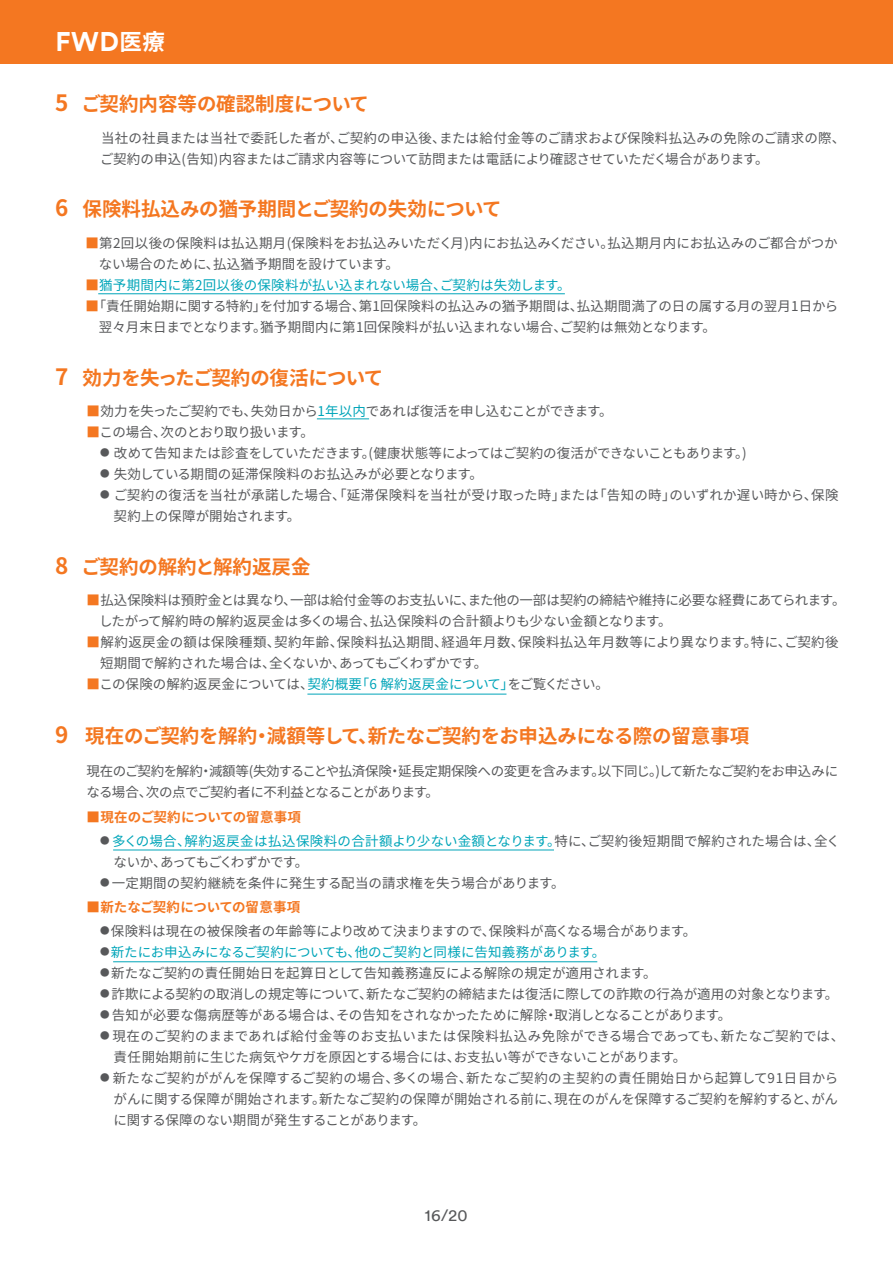
<style>
.page{position:relative;width:893px;height:1263px;background:#fff}
.page>*{position:absolute;margin:0;border:0;box-sizing:border-box;transform-origin:0 0}
.t1{font:700 27px "FWD Circular TT";color:#fff}
.t2{font:700 22.5px "Noto Sans CJ Kjp";color:#f47721}
.t3{font:700 19.5px "Noto Sans CJ Kjp";letter-spacing:-.005em;color:#f47721}
.t4{font:700 19.5px "Noto Sans CJ Kjp";letter-spacing:-.03em;color:#f47721}
.t5{font:16.5px "FWD Circular TT";color:#57585a}
.t6{font:13.5px/21px "Noto Sans CJ Kjp";letter-spacing:-.005em;color:#57585a}
.t7{font:13.5px "Noto Sans CJ Kjp";letter-spacing:.03em;color:#57585a}
.t8{font:13.5px/21px "Noto Sans CJ Kjp";letter-spacing:-.025em;color:#57585a}
.t9{font:13.5px "Noto Sans CJ Kjp";letter-spacing:.01em;color:#00a5b9}
.t10{font:13.5px/21px "Noto Sans CJ Kjp";letter-spacing:-.03em;color:#57585a}
.t11{font:13.5px/21px "Noto Sans CJ Kjp";letter-spacing:.015em;color:#57585a}
.t12{font:13.5px "Noto Sans CJ Kjp";letter-spacing:.02em;color:#57585a}
.t13{font:13.5px/21px "Noto Sans CJ Kjp";letter-spacing:-.035em;color:#57585a}
.t14{font:13.5px/21px "Noto Sans CJ Kjp";letter-spacing:-.045em;color:#57585a}
.t15{font:13.5px "Noto Sans CJ Kjp";letter-spacing:.025em;color:#57585a}
.t16{font:700 13.5px "Noto Sans CJ Kjp";letter-spacing:.005em;color:#f47721}
.t17{font:13.5px "Noto Sans CJ Kjp";letter-spacing:.035em;color:#00a5b9}
.t18{font:13.5px "Noto Sans CJ Kjp";letter-spacing:-.08em;color:#57585a}
.t19{font:13.5px "Noto Sans CJ Kjp";letter-spacing:-.01em;color:#00a5b9}
.t20{font:13.5px "Noto Sans CJ Kjp";letter-spacing:.035em;color:#57585a}
.t21{font:13.5px "Noto Sans CJ Kjp";letter-spacing:-.075em;color:#57585a}
.t22{font:13.5px "Noto Sans CJ Kjp";letter-spacing:-.04em;color:#57585a}
.t23{font:13.5px "Noto Sans CJ Kjp";letter-spacing:-.015em;color:#00a5b9}
.t24{font:13.5px "Noto Sans CJ Kjp";letter-spacing:-.085em;color:#57585a}
.t25{font:9.45px "Noto Sans CJ Kjp";color:#57585a}
.s1{font-family:"Noto Sans CJ Kjp";font-size:22.5px}
.s2{color:#f47721}
.s3{color:#00a5b9}
.s4{color:#57585a}
</style>
<div class="page">
<div style="left:0;top:0;width:893px;height:64px;background:#f47721"></div>
<hr style="left:307px;top:694px;width:199px;height:1px;background:#00a5b9">
<hr style="left:113px;top:850px;width:441px;height:1px;background:#00a5b9">
<hr style="left:113px;top:961px;width:484px;height:1px;background:#00a5b9">
<hr style="left:317px;top:418px;width:52px;height:1px;background:#00a5b9">
<hr style="left:98px;top:293px;width:467px;height:1px;background:#00a5b9">
<h1 class="t1" style="left:55px;top:23px;width:111px">FWD<span class="s1">医療</span></h1>
<h2 class="t2" style="left:55px;top:90px;width:15px">5</h2>
<h3 class="t3" style="left:82px;top:93px;width:289px">ご契約内容等の確認制度について</h3>
<p class="t6" style="left:100px;top:128px;width:670px">当社の社員または当社で委託した者が、<br>ご契約の申込(告知)内容またはご請求内容等について訪問または電話により確認させていただく場合があります。</p>
<p class="t12" style="left:337px;top:131px;width:111px">ご契約の申込後、</p>
<p class="t6" style="left:439px;top:128px;width:408px">または給付金等のご請求および保険料払込みの免除のご請求の際、</p>
<h2 class="t2" style="left:55px;top:195px;width:15px">6</h2>
<h3 class="t3" style="left:83px;top:198px;width:420px">保険料払込みの猶予期間とご契約の失効について</h3>
<p class="t12" style="left:607px;top:235px;width:232px">払込期月内にお払込みのご都合がつか</p>
<p class="t11" style="left:213px;top:232px;width:402px;text-indent:-128px"><span class="s2">■</span>第2回以後の保険料は払込期月(保険料をお払込みいただく月)内にお払込みください。払込猶予期間を設けています。</p>
<p class="t6" style="left:99px;top:253px;width:122px">ない場合のために、</p>
<p class="t9" style="left:85px;top:277px;width:363px"><span class="s2">■</span>猶予期間内に第2回以後の保険料が払い込まれない場合、</p>
<p class="t23" style="left:440px;top:277px;width:132px">ご契約は失効します。</p>
<p class="t6" style="left:85px;top:296px;width:183px"><span class="s2">■</span>「責任開始期に関する特約」</p>
<p class="t6" style="left:260px;top:296px;width:325px">を付加する場合第、 1回保険料の払込みの猶予期間は、</p>
<p class="t6" style="left:577px;top:296px;width:263px">払込期間満了の日の属する月の翌月1日から</p>
<p class="t6" style="left:99px;top:317px;width:469px">翌々月末日までとなります猶予期間内に第1回保険料が払い込まれない場合、</p>
<p class="t10" style="left:560px;top:317px;width:158px">ご契約は無効となります。</p>
<p class="t6" style="left:253px;top:317px;width:15px">。</p>
<h2 class="t2" style="left:55px;top:364px;width:15px">7</h2>
<h3 class="t4" style="left:83px;top:367px;width:302px">効力を失ったご契約の復活について</h3>
<p class="t8" style="left:251px;top:401px;width:363px">失効日から<span class="s3">1年以内</span>であれば復活を申し込むことができます。</p>
<p class="t14" style="left:160px;top:401px;width:155px;text-indent:-74px"><span class="s2">■</span>効力を失ったご契約でも、<br>次のとおり取り扱います。</p>
<p class="t10" style="left:114px;top:422px;width:636px;text-indent:-27px"><span class="s2">■</span>この場合、<br>改めて告知または診査をしていただきます。(健康状態等によってはご契約の復活ができないこともあります (。</p>
<p class="t25" style="left:100px;top:447px;width:11px">●</p>
<p class="t6" style="left:114px;top:464px;width:371px">失効している期間の延滞保険料のお払込みが必要となります。</p>
<p class="t25" style="left:100px;top:468px;width:11px">●</p>
<p class="t15" style="left:114px;top:487px;width:453px">ご契約の復活を当社が承諾した場合、「延滞保険料を当社が受け取った時」</p>
<p class="t6" style="left:593px;top:485px;width:84px">「告知の時」</p>
<p class="t6" style="left:669px;top:485px;width:149px">のいずれか遅い時から、</p>
<p class="t6" style="left:811px;top:485px;width:29px">保険</p>
<p class="t6" style="left:559px;top:485px;width:42px">または</p>
<p class="t25" style="left:100px;top:489px;width:11px">●</p>
<p class="t6" style="left:114px;top:506px;width:188px">契約上の保障が開始されます。</p>
<h2 class="t2" style="left:55px;top:553px;width:15px">8</h2>
<h3 class="t3" style="left:82px;top:556px;width:230px">ご契約の解約と解約返戻金</h3>
<p class="t6" style="left:87px;top:590px;width:760px"><span class="s2">■</span>払込保険料は預貯金とは異なり一部は給付金等のお支払いにまた他の一部は契約の締結や維持に必要な経費にあてられます。</p>
<p class="t6" style="left:283px;top:590px;width:15px">、</p>
<p class="t6" style="left:461px;top:590px;width:15px">、</p>
<p class="t6" style="left:99px;top:611px;width:279px">したがって解約時の解約返戻金は多くの場合、</p>
<p class="t6" style="left:370px;top:611px;width:303px">払込保険料の合計額よりも少ない金額となります。</p>
<p class="t6" style="left:784px;top:632px;width:56px">ご契約後</p>
<p class="t7" style="left:518px;top:635px;width:275px">保険料払込年月数等により異なります特に、</p>
<p class="t6" style="left:274px;top:632px;width:71px">契約年齢、</p>
<p class="t6" style="left:441px;top:632px;width:84px">経過年月数、</p>
<p class="t7" style="left:87px;top:635px;width:195px"><span class="s2">■</span>解約返戻金の額は保険種類、</p>
<p class="t7" style="left:337px;top:635px;width:112px">保険料払込期間、</p>
<p class="t6" style="left:744px;top:632px;width:15px">。</p>
<p class="t18" style="left:339px;top:656px;width:150px">あってもごくわずかです。</p>
<p class="t6" style="left:269px;top:653px;width:78px">全くないか、</p>
<p class="t6" style="left:100px;top:653px;width:177px">短期間で解約された場合は、</p>
<h2 class="t2" style="left:55px;top:722px;width:15px">9</h2>
<p class="t9" style="left:356px;top:677px;width:160px">「6 解約返戻金について」</p>
<p class="t24" style="left:508px;top:677px;width:103px">をご覧ください。</p>
<p class="t6" style="left:87px;top:674px;width:229px"><span class="s2">■</span>この保険の解約返戻金については、</p>
<h3 class="t3" style="left:267px;top:724px;width:484px">減額等して新たなご契約をお申込みになる際の留意事項</h3>
<p class="t9" style="left:307px;top:677px;width:56px">契約概要</p>
<h3 class="t3" style="left:85px;top:724px;width:173px">現在のご契約を解約</h3>
<h3 class="t3" style="left:252px;top:724px;width:21px">・</h3>
<h3 class="t3" style="left:358px;top:724px;width:21px">、</h3>
<p class="t13" style="left:146px;top:761px;width:295px;text-indent:-59px">現在のご契約を解約<br>次の点でご契約者に不利益となることがあります。</p>
<p class="t22" style="left:659px;top:764px;width:181px">して新たなご契約をお申込みに</p>
<p class="t13" style="left:209px;top:761px;width:184px">減額等(失効することや払済保険</p>
<p class="t6" style="left:398px;top:761px;width:266px">延長定期保険への変更を含みます以下同じ。)</p>
<p class="t6" style="left:199px;top:761px;width:15px">・</p>
<p class="t6" style="left:388px;top:761px;width:15px">・</p>
<p class="t6" style="left:591px;top:761px;width:15px">。</p>
<p class="t6" style="left:87px;top:782px;width:67px">なる場合、</p>
<p class="t16" style="left:87px;top:809px;width:216px">■現在のご契約についての留意事項</p>
<p class="t20" style="left:588px;top:833px;width:234px">ご契約後短期間で解約された場合は、</p>
<p class="t9" style="left:112px;top:833px;width:80px">多くの場合、</p>
<p class="t17" style="left:184px;top:833px;width:412px">解約返戻金は払込保険料の合計額より少ない金額となります<span class="s4">特に、</span></p>
<p class="t6" style="left:814px;top:831px;width:27px">全く</p>
<p class="t25" style="left:100px;top:836px;width:11px">●</p>
<p class="t9" style="left:547px;top:833px;width:15px">。</p>
<p class="t18" style="left:160px;top:854px;width:150px">あってもごくわずかです。</p>
<p class="t6" style="left:112px;top:852px;width:454px">ないか、<br>一定期間の契約継続を条件に発生する配当の請求権を失う場合があります。</p>
<p class="t25" style="left:100px;top:878px;width:11px">●</p>
<p class="t16" style="left:87px;top:899px;width:215px">■新たなご契約についての留意事項</p>
<p class="t8" style="left:489px;top:921px;width:209px">保険料が高くなる場合があります。</p>
<p class="t6" style="left:111px;top:921px;width:386px">保険料は現在の被保険者の年齢等により改めて決まりますので、</p>
<p class="t25" style="left:100px;top:926px;width:11px">●</p>
<p class="t9" style="left:355px;top:944px;width:252px">他のご契約と同様に告知義務があります。</p>
<p class="t19" style="left:111px;top:944px;width:252px">新たにお申込みになるご契約についても、</p>
<p class="t25" style="left:100px;top:947px;width:11px">●</p>
<p class="t6" style="left:111px;top:963px;width:547px">新たなご契約の責任開始日を起算日として告知義務違反による解除の規定が適用されます。</p>
<p class="t25" style="left:100px;top:968px;width:11px">●</p>
<p class="t6" style="left:111px;top:984px;width:728px">詐欺による契約の取消しの規定等について新たなご契約の締結または復活に際しての詐欺の行為が適用の対象となります。</p>
<p class="t25" style="left:100px;top:989px;width:11px">●</p>
<p class="t6" style="left:359px;top:984px;width:15px">、</p>
<p class="t12" style="left:112px;top:1007px;width:233px">告知が必要な傷病歴等がある場合は、</p>
<p class="t21" style="left:554px;top:1007px;width:178px">取消しとなることがあります。</p>
<p class="t6" style="left:336px;top:1005px;width:212px">その告知をされなかったために解除</p>
<p class="t25" style="left:100px;top:1010px;width:11px">●</p>
<p class="t6" style="left:544px;top:1005px;width:15px">・</p>
<p class="t7" style="left:112px;top:1028px;width:616px">現在のご契約のままであれば給付金等のお支払いまたは保険料払込み免除ができる場合であっても、</p>
<p class="t11" style="left:721px;top:1026px;width:125px">新たなご契約では、</p>
<p class="t25" style="left:100px;top:1031px;width:11px">●</p>
<p class="t14" style="left:454px;top:1047px;width:234px">お支払い等ができないことがあります。</p>
<p class="t6" style="left:114px;top:1047px;width:348px">責任開始期前に生じた病気やケガを原因とする場合には、</p>
<p class="t12" style="left:113px;top:1070px;width:288px">新たなご契約ががんを保障するご契約の場合、</p>
<p class="t7" style="left:466px;top:1070px;width:374px">新たなご契約の主契約の責任開始日から起算して91日目から</p>
<p class="t6" style="left:393px;top:1068px;width:81px">多くの場合、</p>
<p class="t25" style="left:100px;top:1073px;width:11px">●</p>
<p class="t6" style="left:114px;top:1089px;width:448px">がんに関する保障が開始されます新たなご契約の保障が開始される前に、</p>
<p class="t8" style="left:554px;top:1089px;width:285px">現在のがんを保障するご契約を解約するとがん</p>
<p class="t8" style="left:113px;top:1089px;width:314px;text-indent:199px">。<br>に関する保障のない期間が発生することがあります。</p>
<p class="t6" style="left:804px;top:1089px;width:15px">、</p>
<p class="t5" style="left:425px;top:1204px;width:45px">16/20</p>
</div>
